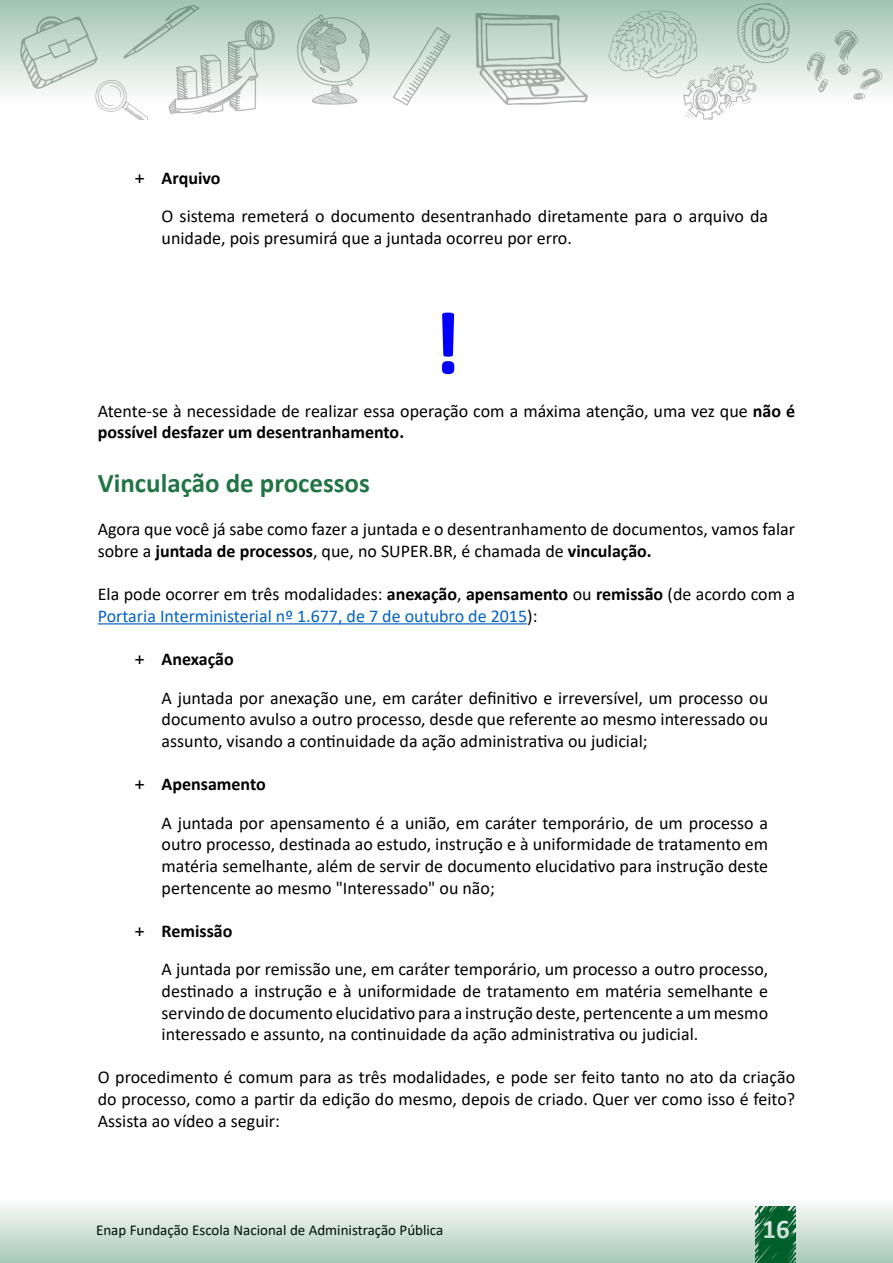
<style>
.page{position:relative;width:893px;height:1263px;background:#fff}
.page>*{position:absolute;margin:0;border:0;box-sizing:border-box;transform-origin:0 0}
.t1{font:700 90px "Calibri";color:#00f}
.t2{font:700 27px "Calibri";color:#217544}
.t3{font:700 27px "Calibri";color:#fff}
.t4{font:18px/21.6px "Calibri";color:#000}
.t5{font:700 18px "Calibri";color:#000}
.t6{font:15px "Calibri";color:#000}
.s1{font-weight:700}
.s2{color:#0563c1}
</style>
<div class="page">
<svg style="left:0;top:0;width:893px;height:120px"></svg>
<svg style="left:0;top:1205px;width:893px;height:58px;background:#c5dace"></svg>
<hr style="left:98px;top:623px;width:429px;height:1px;background:#0563c1">
<p class="t5" style="left:162px;top:165px;width:60px">Arquivo</p>
<p class="t4" style="left:162px;top:205px;width:608px">O sistema remeterá o documento desentranhado diretamente para o arquivo da unidade, pois presumirá que a juntada ocorreu por erro.</p>
<h1 class="t1" style="left:432px;top:280px;width:31px">!</h1>
<p class="t4" style="left:98px;top:399px;width:699px">Atente-se à necessidade de realizar essa operação com a máxima atenção, uma vez que <span class="s1">não é possível desfazer um desentranhamento.</span></p>
<h2 class="t2" style="left:98px;top:464px;width:274px">Vinculação de processos</h2>
<p class="t4" style="left:98px;top:518px;width:699px">Agora que você já sabe como fazer a juntada e o desentranhamento de documentos, vamos falar sobre a <span class="s1">juntada de processos</span>, que, no SUPER.BR, é chamada de <span class="s1">vinculação.</span></p>
<p class="t4" style="left:98px;top:583px;width:699px">Ela pode ocorrer em três modalidades: <span class="s1">anexação</span>, <span class="s1">apensamento</span> ou <span class="s1">remissão</span> (de acordo com a<br><span class="s2">Portaria Interministerial nº 1.677, de 7 de outubro de 2015</span>):</p>
<p class="t5" style="left:162px;top:646px;width:74px">Anexação</p>
<p class="t4" style="left:162px;top:686px;width:608px;text-align:justify">A juntada por anexação une, em caráter definitivo e irreversível, um processo ou documento avulso a outro processo, desde que referente ao mesmo interessado ou assunto, visando a continuidade da ação administrativa ou judicial;</p>
<p class="t5" style="left:162px;top:771px;width:106px">Apensamento</p>
<p class="t4" style="left:162px;top:811px;width:608px;text-align:justify">A juntada por apensamento é a união, em caráter temporário, de um processo a outro processo, destinada ao estudo, instrução e à uniformidade de tratamento em matéria semelhante, além de servir de documento elucidativo para instrução deste pertencente ao mesmo "Interessado" ou não;</p>
<p class="t5" style="left:162px;top:918px;width:72px">Remissão</p>
<p class="t4" style="left:162px;top:958px;width:608px;text-align:justify">A juntada por remissão une, em caráter temporário, um processo a outro processo, destinado a instrução e à uniformidade de tratamento em matéria semelhante e servindo de documento elucidativo para a instrução deste, pertencente a um mesmo interessado e assunto, na continuidade da ação administrativa ou judicial.</p>
<p class="t4" style="left:98px;top:1066px;width:699px;text-align:justify">O procedimento é comum para as três modalidades, e pode ser feito tanto no ato da criação do processo, como a partir da edição do mesmo, depois de criado. Quer ver como isso é feito?<br>Assista ao vídeo a seguir:</p>
<p class="t6" style="left:96px;top:1220px;width:349px">Enap Fundação Escola Nacional de Administração Pública</p>
<h2 class="t3" style="left:763px;top:1210px;width:29px">16</h2>
</div>
